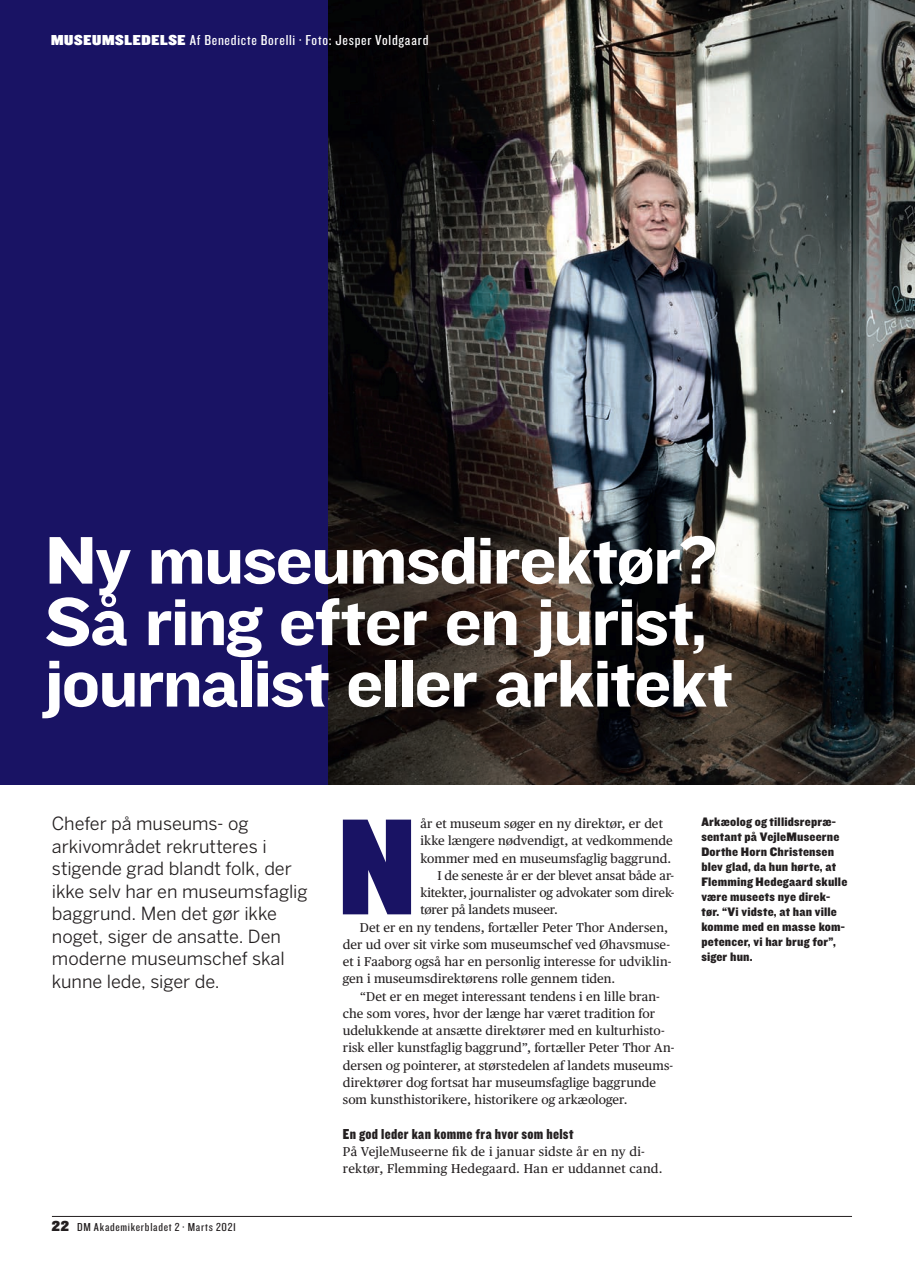
<style>
.page{position:relative;width:915px;height:1263px;background:#fff}
.page>*{position:absolute;margin:0;border:0;box-sizing:border-box;transform-origin:0 0}
.BT_uncial{font:142.2px "Knockout 90 Ultmt Welterwt";color:#191364}
.Ru_BentonSans{font:69.9px/61.5px "Knockout 52 Cruiserweight";letter-spacing:-.03em;color:#fff}
.UR{font:18px/22.5px "Benton Sans";letter-spacing:-.005em;color:#231f20}
.BYLINE{font:15px "Knockout 28 Junior Feathrwt";letter-spacing:.04em;color:#fff;scale:1.2 1}
.MR{font:15px "Knockout 70 Full Welterwt";letter-spacing:.02em;color:#231f20}
.BTi{font:12.75px/17.2px "Publico Text";letter-spacing:.005em;color:#231f20}
.Bi{font:12.75px/15px "Knockout 71 Full Middlewt";letter-spacing:.015em;color:#231f20}
.BT_uncial-2{font:12.75px/17.2px "Publico Text";letter-spacing:.005em;color:#231f20}
.BT{font:12.75px/17.2px "Publico Text";letter-spacing:.02em;color:#231f20}
.t1{font:12px "Knockout 28 Junior Feathrwt";letter-spacing:.045em;color:#231f20;scale:1.2 1}
.s1{font-family:"Knockout 90 Ultmt Welterwt"}
.s2{font-family:"Knockout 90 Ultmt Welterwt";font-size:15px}
</style>
<div class="page">
<hr style="left:52px;top:1216px;width:799px;height:1px;background:#231f20">
<div style="left:0;top:0;width:384px;height:784px;background:#191364"></div>
<img style="left:329px;top:0;width:585px;height:784px">
<p class="BYLINE" style="left:51px;top:30px;width:316px"><span class="s1">MUSEUMSLEDELSE</span> Af Benedicte Borelli ∙ Foto: Jesper Voldgaard</p>
<p class="Ru_BentonSans" style="left:45px;top:526px;width:689px">Ny museumsdirektør?<br>Så ring efter en jurist, journalist eller arkitekt</p>
<p class="UR" style="left:52px;top:812px;width:257px">Chefer på museums- og arkivområdet rekrutteres i stigende grad blandt folk, der ikke selv har en museumsfaglig baggrund. Men det gør ikke noget, siger de ansatte. Den moderne museumschef skal kunne lede, siger de.</p>
<p class="t1" style="left:52px;top:1220px;width:155px"><span class="s2">22</span> DM Akademikerbladet 2 · Marts 2021</p>
<p class="BT_uncial" style="left:339px;top:770px;width:77px">N</p>
<p class="BT_uncial-2" style="left:420px;top:814px;width:254px">år et museum søger en ny direktør, er det ikke længere nødvendigt, at vedkommende kommer med en museumsfaglig baggrund.</p>
<p class="BTi" style="left:420px;top:866px;width:256px;text-align:justify;text-indent:17px">I de seneste år er der blevet ansat både ar&shy;kitekter, journalister og advokater som direk&shy;tører på landets museer.</p>
<p class="BTi" style="left:343px;top:918px;width:330px;text-indent:17px">Det er en ny tendens, fortæller Peter Thor Andersen, der ud over sit virke som museumschef ved Øhavsmuse&shy;et i Faaborg også har en personlig interesse for udviklin&shy;gen i museumsdirektørens rolle gennem tiden.</p>
<p class="BTi" style="left:343px;top:987px;width:333px;text-indent:17px">“Det er en meget interessant tendens i en lille bran&shy;che som vores, hvor der længe har været tradition for udelukkende at ansætte direktører med en kulturhisto&shy;risk eller kunstfaglig baggrund”, fortæller Peter Thor An&shy;dersen og pointerer, at størstedelen af landets museums&shy;direktører dog fortsat har museumsfaglige baggrunde som kunsthistorikere, historikere og arkæologer.</p>
<p class="MR" style="left:343px;top:1124px;width:232px">En god leder kan komme fra hvor som helst</p>
<p class="BT" style="left:343px;top:1142px;width:321px">På VejleMuseerne fik de i januar sidste år en ny di&shy;rektør, Flemming Hedegaard. Han er uddannet cand.</p>
<p class="Bi" style="left:701px;top:813px;width:147px">Arkæolog og tillidsrepræ&shy;sentant på VejleMuseerne<br>Dorthe Horn Christensen blev glad, da hun hørte, at<br>Flemming Hedegaard skulle være museets nye direk&shy;tør. “Vi vidste, at han ville komme med en masse kom&shy;petencer, vi har brug for”, siger hun.</p>
</div>
